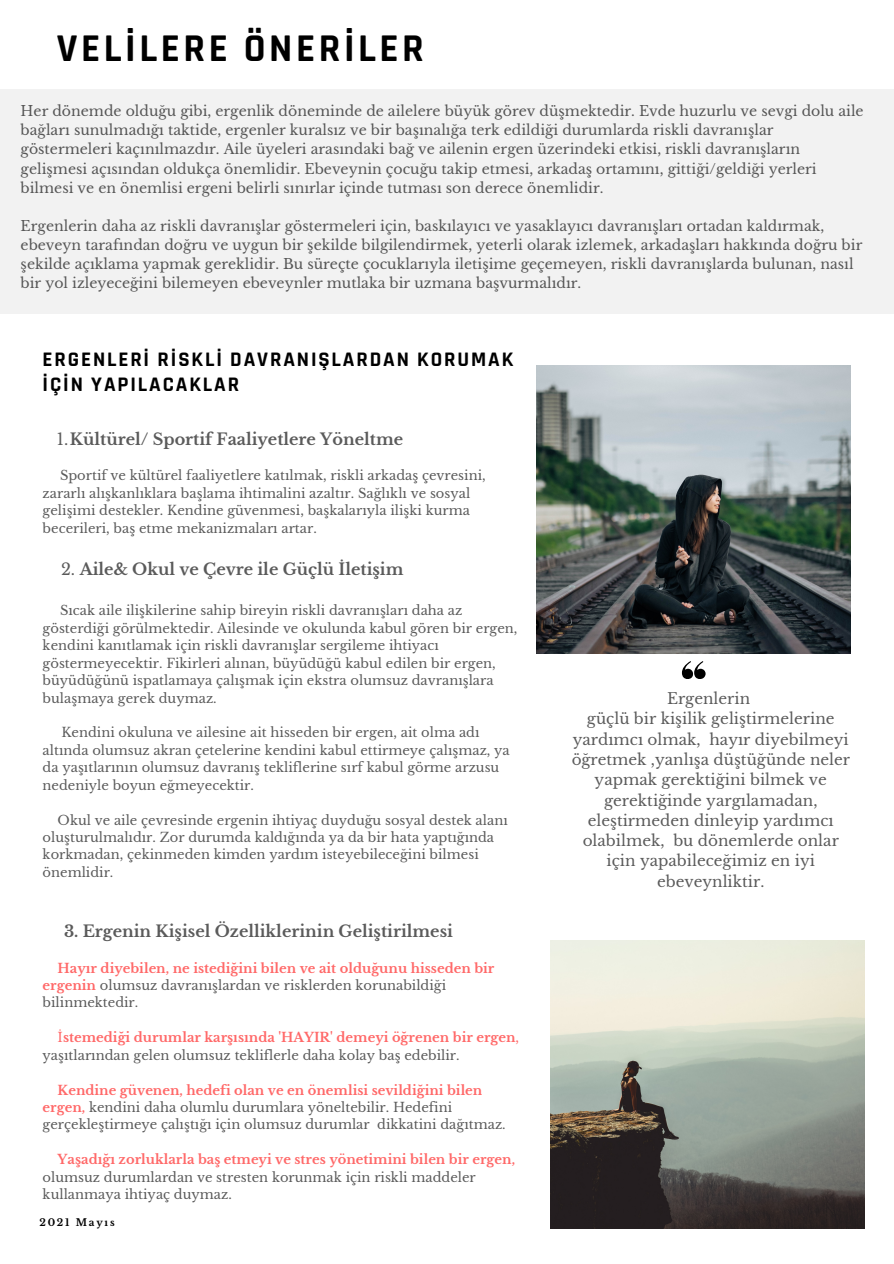
<style>
.page{position:relative;width:894px;height:1264px;background:#fff}
.page>*{position:absolute;margin:0;border:0;box-sizing:border-box;transform-origin:0 0}
.t1{font:700 39.75px "Rajdhani";letter-spacing:.09em;color:#000}
.t2{font:700 20.85px/25px "Rajdhani";letter-spacing:.09em;color:#000}
.t3{font:700 16.05px "Libre Baskerville";color:#000}
.t4{font:15.15px/20.2px "Libre Baskerville";color:#000;text-align:center}
.t5{font:14.1px/19.2px "Libre Baskerville";color:#000}
.t6{font:13.05px/17.4px "Libre Baskerville";color:#000}
.t7{font:700 13.05px/17.4px "Libre Baskerville";color:#ff1616}
.t8{font:700 9.9px "Libre Baskerville";letter-spacing:.18em;color:#000}
.s1{font-weight:400}
.s2{font-weight:400;color:#000}
.s3{color:#ff1616}
.s4{font-weight:700;color:#ff1616}
</style>
<div class="page">
<div style="left:0;top:89px;width:893px;height:224px;background:#f2f2f2"></div>
<svg style="left:681px;top:661px;width:24px;height:17px"></svg>
<img style="left:536px;top:365px;width:314px;height:288px">
<img style="left:550px;top:940px;width:314px;height:288px">
<p class="t1" style="left:57px;top:24px;width:368px">VELİLERE ÖNERİLER</p>
<p class="t5" style="left:21px;top:101px;width:844px">Her dönemde olduğu gibi, ergenlik döneminde de ailelere büyük görev düşmektedir. Evde huzurlu ve sevgi dolu aile bağları sunulmadığı taktide, ergenler kuralsız ve bir başınalığa terk edildiği durumlarda riskli davranışlar göstermeleri kaçınılmazdır. Aile üyeleri arasındaki bağ ve ailenin ergen üzerindeki etkisi, riskli davranışların gelişmesi açısından oldukça önemlidir. Ebeveynin çocuğu takip etmesi, arkadaş ortamını, gittiği/geldiği yerleri bilmesi ve en önemlisi ergeni belirli sınırlar içinde tutması son derece önemlidir.</p>
<p class="t5" style="left:21px;top:216px;width:843px">Ergenlerin daha az riskli davranışlar göstermeleri için, baskılayıcı ve yasaklayıcı davranışları ortadan kaldırmak, ebeveyn tarafından doğru ve uygun bir şekilde bilgilendirmek, yeterli olarak izlemek, arkadaşları hakkında doğru bir şekilde açıklama yapmak gereklidir. Bu süreçte çocuklarıyla iletişime geçemeyen, riskli davranışlarda bulunan, nasıl bir yol izleyeceğini bilemeyen ebeveynler mutlaka bir uzmana başvurmalıdır.</p>
<p class="t2" style="left:43px;top:347px;width:472px">ERGENLERİ RİSKLİ DAVRANIŞLARDAN KORUMAK<br>İÇİN YAPILACAKLAR</p>
<p class="t3" style="left:57px;top:429px;width:347px"><span class="s1">1.</span>Kültürel/ Sportif Faaliyetlere Yöneltme</p>
<p class="t6" style="left:43px;top:467px;width:444px;text-indent:17px">Sportif ve kültürel faaliyetlere katılmak, riskli arkadaş çevresini, zararlı alışkanlıklara başlama ihtimalini azaltır. Sağlıklı ve sosyal gelişimi destekler. Kendine güvenmesi, başkalarıyla ilişki kurma becerileri, baş etme mekanizmaları artar.</p>
<p class="t3" style="left:61px;top:559px;width:344px"><span class="s1">2.</span> Aile&amp; Okul ve Çevre ile Güçlü İletişim</p>
<p class="t6" style="left:43px;top:602px;width:476px;text-indent:17px">Sıcak aile ilişkilerine sahip bireyin riskli davranışları daha az gösterdiği görülmektedir. Ailesinde ve okulunda kabul gören bir ergen, kendini kanıtlamak için riskli davranışlar sergileme ihtiyacı göstermeyecektir. Fikirleri alınan, büyüdüğü kabul edilen bir ergen, büyüdüğünü ispatlamaya çalışmak için ekstra olumsuz davranışlara bulaşmaya gerek duymaz.</p>
<p class="t6" style="left:43px;top:724px;width:468px;text-indent:19px">Kendini okuluna ve ailesine ait hisseden bir ergen, ait olma adı altında olumsuz akran çetelerine kendini kabul ettirmeye çalışmaz, ya da yaşıtlarının olumsuz davranış tekliflerine sırf kabul görme arzusu nedeniyle boyun eğmeyecektir.</p>
<p class="t6" style="left:43px;top:811px;width:466px;text-indent:15px">Okul ve aile çevresinde ergenin ihtiyaç duyduğu sosyal destek alanı oluşturulmalıdır. Zor durumda kaldığında ya da bir hata yaptığında korkmadan, çekinmeden kimden yardım isteyebileceğini bilmesi önemlidir.</p>
<p class="t3" style="left:64px;top:921px;width:390px">3. Ergenin Kişisel Özelliklerinin Geliştirilmesi</p>
<p class="t7" style="left:43px;top:959px;width:453px;text-indent:15px">Hayır diyebilen, ne istediğini bilen ve ait olduğunu hisseden bir ergenin <span class="s2">olumsuz davranışlardan ve risklerden korunabildiği bilinmektedir.</span></p>
<p class="t6" style="left:43px;top:1028px;width:478px;text-indent:15px"><span class="s3">İ</span><span class="s4">stemediği durumlar karşısında 'HAYIR' demeyi öğrenen bir ergen</span><span class="s3">, </span>yaşıtlarından gelen olumsuz tekliflerle daha kolay baş edebilir.</p>
<p class="t6" style="left:43px;top:1081px;width:464px;text-indent:15px"><span class="s4">Kendine güvenen, hedefi olan ve en önemlisi sevildiğini bilen ergen,</span> kendini daha olumlu durumlara yöneltebilir. Hedefini gerçekleştirmeye çalıştığı için olumsuz durumlar dikkatini dağıtmaz.</p>
<p class="t7" style="left:58px;top:1150px;width:459px">Yaşadığı zorluklarla baş etmeyi ve stres yönetimini bilen bir ergen,</p>
<p class="t6" style="left:43px;top:1168px;width:434px">olumsuz durumlardan ve stresten korunmak için riskli maddeler kullanmaya ihtiyaç duymaz.</p>
<p class="t8" style="left:39px;top:1215px;width:77px">2021 Mayıs</p>
<p class="t4" style="left:571px;top:688px;width:280px">Ergenlerin<br>güçlü bir kişilik geliştirmelerine yardımcı olmak, hayır diyebilmeyi öğretmek ,yanlışa düştüğünde neler yapmak gerektiğini bilmek ve gerektiğinde yargılamadan, eleştirmeden dinleyip yardımcı olabilmek, bu dönemlerde onlar için yapabileceğimiz en iyi ebeveynliktir.</p>
</div>
